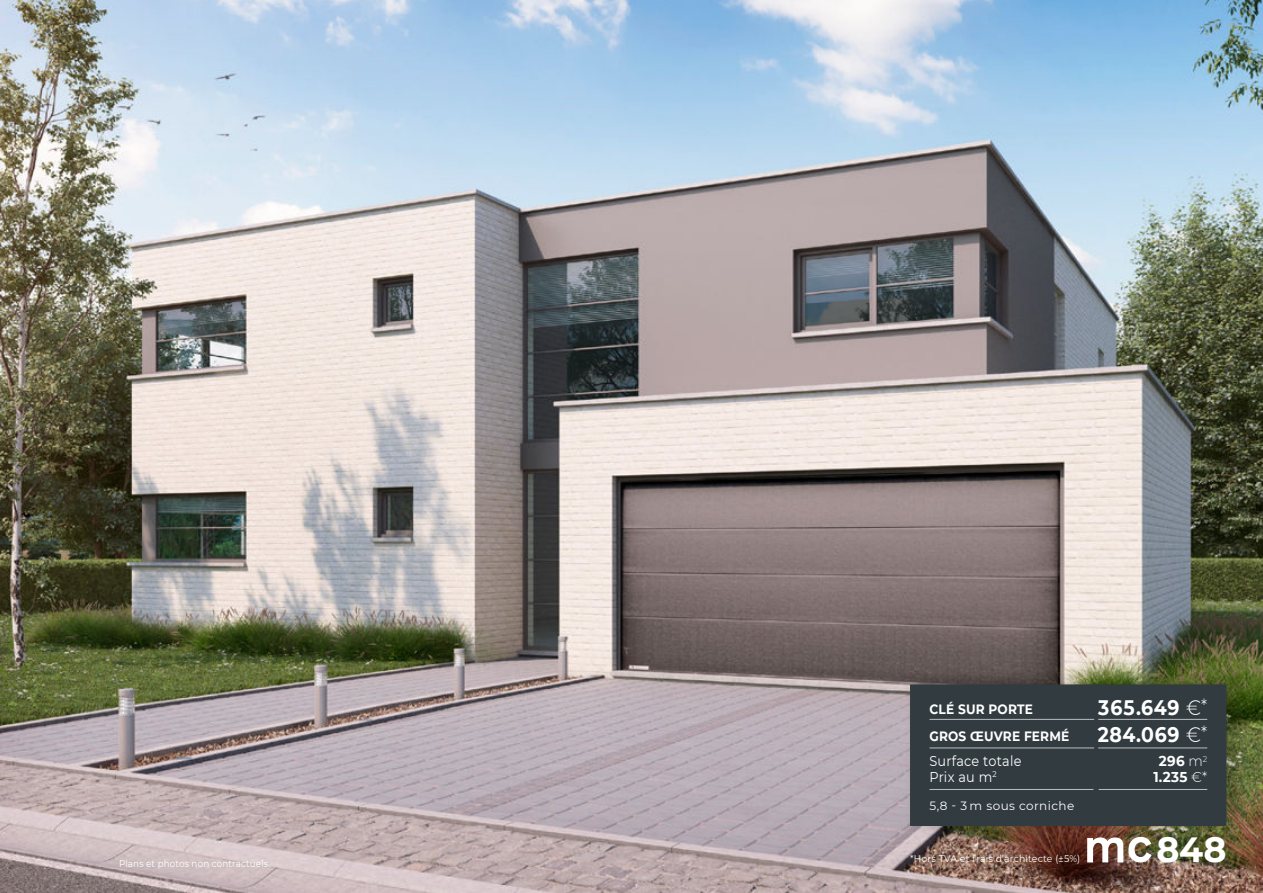
<style>
.page{position:relative;width:1263px;height:893px;background:#fff}
.page>*{position:absolute;margin:0;border:0;box-sizing:border-box;transform-origin:0 0}
.t1{font:700 34.95px "Montserrat";color:#fff}
.t2{font:700 21px/27px "Montserrat";letter-spacing:.04em;color:#fff;scale:.9 1}
.t3{font:14.25px/15.9px "Montserrat";letter-spacing:.02em;color:#fff;scale:.9 1}
.t4{font:700 14.25px/15.9px "Montserrat";letter-spacing:.02em;color:#fff;text-align:center;scale:.95 1}
.t5{font:700 13.5px/27px "Montserrat";letter-spacing:.015em;color:#fff;scale:.9 1}
.t6{font:12px "Montserrat";letter-spacing:.035em;color:#fff}
.t7{font:9.75px "Montserrat";letter-spacing:.015em;color:#fff;scale:.95 1}
.t8{font:9.75px "Montserrat";letter-spacing:.015em;color:#fff;scale:.9 1}
.s1{font-weight:300}
.s2{font-weight:300;font-size:18px}
</style>
<div class="page">
<img style="left:0;top:0;width:1263px;height:893px">
<div style="left:904px;top:669px;width:345px;height:171px;background:#000;opacity:.24"></div>
<div style="left:910px;top:684px;width:316px;height:142px;background:#323b40"></div>
<svg style="left:1087px;top:837px;width:64px;height:25px"></svg>
<hr style="left:929px;top:719px;width:165px;height:1px;background:#bcbec0">
<hr style="left:929px;top:748px;width:165px;height:1px;background:#bcbec0">
<hr style="left:929px;top:789px;width:164px;height:1px;background:#bcbec0">
<hr style="left:1098px;top:719px;width:109px;height:1px;background:#bcbec0">
<hr style="left:1098px;top:748px;width:109px;height:1px;background:#bcbec0">
<hr style="left:1099px;top:789px;width:108px;height:1px;background:#bcbec0">
<h3 class="t5" style="left:929px;top:696px;width:157px">CLÉ SUR PORTE<br>GROS ŒUVRE FERMÉ</h3>
<h3 class="t3" style="left:929px;top:754px;width:104px">Surface totale<br>Prix au m<sup>2</sup></h3>
<p class="t6" style="left:929px;top:797px;width:146px">5,8 - 3 m sous corniche</p>
<p class="t8" style="left:119px;top:859px;width:169px">Plans et photos non contractuels.</p>
<p class="t7" style="left:910px;top:855px;width:181px">*Hors TVA et frais d’architecte (±5%)</p>
<h2 class="t2" style="left:1098px;top:695px;width:123px">365.649 <span class="s1">€</span><span class="s2">*<br></span>284.069 <span class="s1">€</span><span class="s2">*</span></h2>
<h3 class="t4" style="left:1153px;top:753px;width:58px">296 <span class="s1">m</span><sup>2<br></sup>1.235 <span class="s1">€*</span></h3>
<h1 class="t1" style="left:1156px;top:825px;width:71px">848</h1>
</div>
